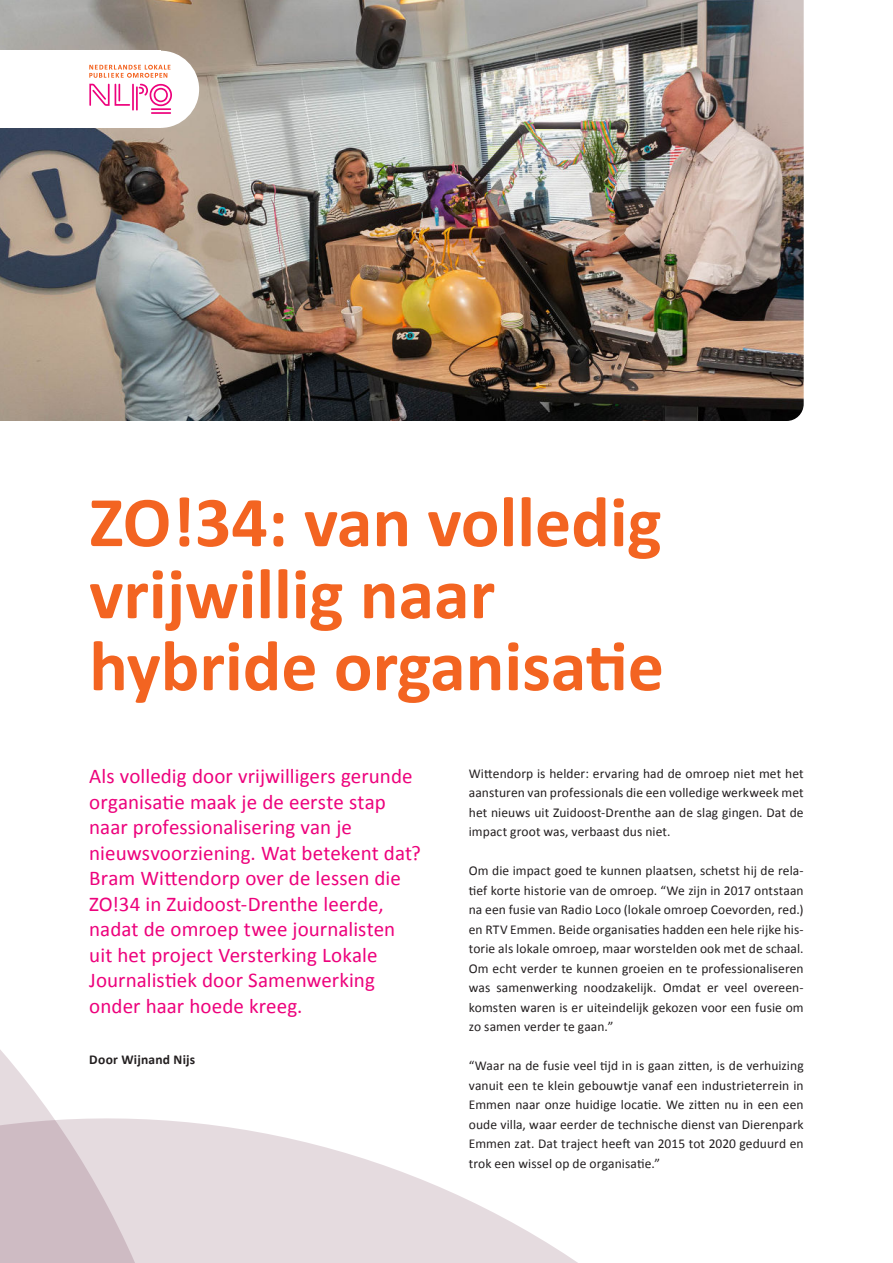
<style>
.page{position:relative;width:893px;height:1263px;background:#fff}
.page>*{position:absolute;margin:0;border:0;box-sizing:border-box;transform-origin:0 0}
.t1{font:700 72px/72px "Calibri";color:#f36421}
.t2{font:21px/25.5px "Calibri";letter-spacing:.005em;color:#ed027c}
.t3{font:13.5px/19.5px "Calibri";letter-spacing:.005em;color:#231f20;text-align:justify}
.t4{font:700 13.5px "Calibri";letter-spacing:.02em;color:#231f20}
</style>
<div class="page">
<img style="left:0;top:0;width:804px;height:421px">
<div style="left:122px;top:51px;width:77px;height:77px;background:#fff;border-radius:50%"></div>
<div style="left:0;top:51px;width:161px;height:77px;background:#fff"></div>
<hr style="left:151px;top:112px;width:20px;height:2px;background:#ed027c">
<svg style="left:89px;top:65px;width:81px;height:13px"></svg>
<svg style="left:89px;top:84px;width:83px;height:27px"></svg>
<svg style="left:324px;top:1147px;width:254px;height:116px;fill:#e5dbdf"></svg>
<svg style="left:0;top:1050px;width:324px;height:213px;fill:#e5dbdf"></svg>
<h1 class="t1" style="left:89px;top:492px;width:576px">ZO!34: van volledig vrijwillig naar hybride organisatie</h1>
<p class="t2" style="left:89px;top:765px;width:333px">Als volledig door vrijwilligers gerunde organisatie maak je de eerste stap naar professionalisering van je nieuwsvoorziening. Wat betekent dat?<br>Bram Wittendorp over de lessen die ZO!34 in Zuidoost-Drenthe leerde, nadat de omroep twee journalisten uit het project Versterking Lokale Journalistiek door Samenwerking onder haar hoede kreeg.</p>
<p class="t3" style="left:469px;top:763px;width:336px">Wittendorp is helder: ervaring had de omroep niet met het aansturen van professionals die een volledige werkweek met het nieuws uit Zuidoost-Drenthe aan de slag gingen. Dat de impact groot was, verbaast dus niet.</p>
<p class="t3" style="left:469px;top:861px;width:336px">Om die impact goed te kunnen plaatsen, schetst hij de rela&shy;tief korte historie van de omroep. “We zijn in 2017 ontstaan na een fusie van Radio Loco (lokale omroep Coevorden, red.) en RTV Emmen. Beide organisaties hadden een hele rijke his&shy;torie als lokale omroep, maar worstelden ook met de schaal.<br>Om echt verder te kunnen groeien en te professionaliseren was samenwerking noodzakelijk. Omdat er veel overeen&shy;komsten waren is er uiteindelijk gekozen voor een fusie om zo samen verder te gaan.”</p>
<p class="t3" style="left:469px;top:1056px;width:336px">“Waar na de fusie veel tijd in is gaan zitten, is de verhuizing vanuit een te klein gebouwtje vanaf een industrieterrein in Emmen naar onze huidige locatie. We zitten nu in een een oude villa, waar eerder de technische dienst van Dierenpark Emmen zat. Dat traject heeft van 2015 tot 2020 geduurd en trok een wissel op de organisatie.”</p>
<p class="t4" style="left:89px;top:1055px;width:108px">Door Wijnand Nijs</p>
</div>
